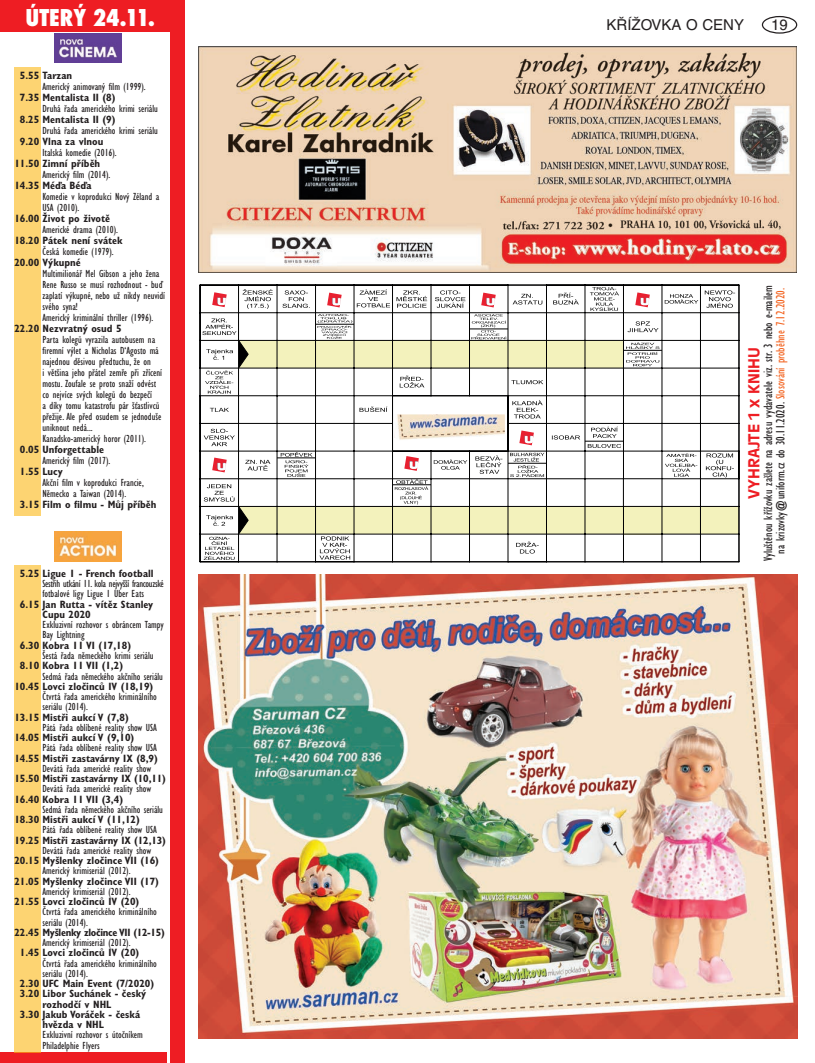
<style>
.page{position:relative;width:815px;height:1063px;background:#fff}
.page>*{position:absolute;margin:0;border:0;box-sizing:border-box;transform-origin:0 0}
.t1{font:800 condensed 22.5px "Futura";color:#fff}
.t2{font:15px "Helvetica CE";color:#231f20}
.t3{font:700 15px "Antique Olive CE";color:#ee1d23}
.t4{font:condensed 12.5px/12.5px "Gill Sans CE";color:#231f20;text-align:center}
.t5{font:condensed 10.62px/11px "Gill Sans CE";color:#231f20}
.t6{font:700 condensed 10.62px/10.2px "Gill Sans CE";color:#231f20}
.t7{font:condensed 10.62px/10.2px "Gill Sans CE";letter-spacing:-.03em;color:#231f20}
.t8{font:700 condensed 10.62px "Gill Sans CE";letter-spacing:-.03em;color:#231f20}
.s1{color:#f36421}
</style>
<div class="page">
<div style="left:762px;top:16px;width:35px;height:18px;border:1px solid #231f20;border-radius:50%"></div>
<hr style="left:431px;top:562px;width:38px;height:1px;background:#000001">
<hr style="left:469px;top:562px;width:39px;height:1px;background:#000001">
<hr style="left:239px;top:562px;width:38px;height:1px;background:#000001">
<hr style="left:546px;top:562px;width:39px;height:1px;background:#000001">
<hr style="left:662px;top:562px;width:38px;height:1px;background:#000001">
<hr style="left:623px;top:562px;width:39px;height:1px;background:#000001">
<hr style="left:700px;top:562px;width:39px;height:1px;background:#000001">
<hr style="left:277px;top:562px;width:39px;height:1px;background:#000001">
<hr style="left:393px;top:562px;width:38px;height:1px;background:#000001">
<hr style="left:354px;top:562px;width:39px;height:1px;background:#000001">
<hr style="left:585px;top:562px;width:38px;height:1px;background:#000001">
<svg style="left:200px;top:285px;width:540px;height:277px"></svg>
<hr style="left:623px;top:506px;width:39px;height:1px;background:#000001">
<img style="left:199px;top:46px;width:598px;height:227px">
<img style="left:198px;top:574px;width:599px;height:464px">
<div style="left:0;top:0;width:184px;height:32px;background:#ee1d23"></div>
<img style="left:54px;top:34px;width:67px;height:29px">
<div style="left:170px;top:0;width:14px;height:1063px;background:#ee1d23"></div>
<div style="left:0;top:1052px;width:167px;height:11px;background:#ee1d23"></div>
<div style="left:14px;top:67px;width:27px;height:449px;background:#fdd472"></div>
<img style="left:54px;top:532px;width:67px;height:29px">
<div style="left:14px;top:565px;width:27px;height:487px;background:#fdd472"></div>
<img style="left:395px;top:414px;width:110px;height:26px">
<h1 class="t1" style="left:26px;top:2px;width:131px">ÚTERÝ 24.11.</h1>
<p class="t6" style="left:20px;top:70px;width:54px">5.55 Tarzan</p>
<p class="t5" style="left:43px;top:81px;width:105px">Americký animovaný film (1999).</p>
<p class="t6" style="left:20px;top:92px;width:97px">7.35 Mentalista II (8)</p>
<p class="t5" style="left:43px;top:103px;width:117px">Druhá řada amerického krimi seriálu</p>
<p class="t6" style="left:20px;top:114px;width:97px">8.25 Mentalista II (9)</p>
<p class="t5" style="left:43px;top:125px;width:117px">Druhá řada amerického krimi seriálu</p>
<p class="t6" style="left:20px;top:136px;width:85px">9.20 Vlna za vlnou</p>
<p class="t5" style="left:43px;top:147px;width:76px">Italská komedie (2016).</p>
<p class="t6" style="left:14px;top:158px;width:87px">11.50 Zimní příběh</p>
<p class="t5" style="left:43px;top:169px;width:69px">Americký film (2014).</p>
<p class="t6" style="left:14px;top:180px;width:79px">14.35 Méďa Béďa</p>
<p class="t5" style="left:43px;top:191px;width:118px">Komedie v koprodukci Nový Zéland a<br>USA (2010).</p>
<p class="t6" style="left:14px;top:213px;width:97px">16.00 Život po životě</p>
<p class="t5" style="left:43px;top:224px;width:77px">Americké drama (2010).</p>
<p class="t6" style="left:14px;top:235px;width:110px">18.20 Pátek není svátek</p>
<p class="t5" style="left:43px;top:246px;width:73px">Česká komedie (1979).</p>
<p class="t6" style="left:14px;top:257px;width:68px">20.00 Výkupné</p>
<p class="t5" style="left:43px;top:268px;width:124px">Multimilionář Mel Gibson a jeho žena<br>Rene Russo se musí rozhodnout - buď zaplatí výkupné, nebo už nikdy neuvidí svého syna!<br>Americký kriminální thriller (1996).</p>
<p class="t6" style="left:14px;top:323px;width:109px">22.20 Nezvratný osud 5</p>
<p class="t5" style="left:43px;top:334px;width:121px">Parta kolegů vyrazila autobusem na firemní výlet a Nicholas D‘Agosto má najednou děsivou předtuchu, že on<br>i většina jeho přátel zemře při zřícení mostu. Zoufale se proto snaží odvést co nejvíce svých kolegů do bezpečí<br>a díky tomu katastrofu pár šťastlivců přežije. Ale před osudem se jednoduše uniknout nedá...<br>Kanadsko-americký horor (2011).</p>
<p class="t6" style="left:20px;top:444px;width:86px">0.05 Unforgettable</p>
<p class="t5" style="left:43px;top:455px;width:69px">Americký film (2017).</p>
<p class="t6" style="left:20px;top:466px;width:44px">1.55 Lucy</p>
<p class="t5" style="left:43px;top:477px;width:103px">Akční film v koprodukci Francie,<br>Německo a Taiwan (2014).</p>
<p class="t6" style="left:20px;top:499px;width:138px">3.15 Film o filmu - Můj příběh</p>
<p class="t6" style="left:20px;top:568px;width:135px">5.25 Ligue 1 - French football</p>
<p class="t7" style="left:43px;top:579px;width:123px">Sestřih utkání 11. kola nejvyšší francouzské fotbalové ligy Ligue 1 Uber Eats</p>
<p class="t6" style="left:43px;top:599px;width:112px;text-indent:-23px">6.15 Jan Rutta - vítěz Stanley<br>Cupu 2020</p>
<p class="t5" style="left:43px;top:620px;width:123px;line-height:10.2px">Exkluzivní rozhovor s obráncem Tampy<br>Bay Lightning</p>
<p class="t6" style="left:20px;top:640px;width:113px">6.30 Kobra 11 VI (17,18)</p>
<p class="t5" style="left:43px;top:650px;width:113px">Šestá řada německého krimi seriálu</p>
<p class="t6" style="left:20px;top:661px;width:105px">8.10 Kobra 11 VII (1,2)</p>
<p class="t5" style="left:43px;top:670px;width:122px">Sedmá řada německého akčního seriálu</p>
<p class="t6" style="left:14px;top:681px;width:140px">10.45 Lovci zločinců IV (18,19)</p>
<p class="t5" style="left:43px;top:691px;width:116px;line-height:10.2px">Čtvrtá řada amerického kriminálního seriálu (2014).</p>
<p class="t6" style="left:14px;top:712px;width:116px">13.15 Mistři aukcí V (7,8)</p>
<p class="t5" style="left:43px;top:722px;width:116px">Pátá řada oblíbené reality show USA</p>
<p class="t6" style="left:14px;top:732px;width:121px">14.05 Mistři aukcí V (9,10)</p>
<p class="t5" style="left:43px;top:742px;width:116px">Pátá řada oblíbené reality show USA</p>
<p class="t6" style="left:14px;top:753px;width:145px">14.55 Mistři zastavárny IX (8,9)</p>
<p class="t5" style="left:43px;top:763px;width:110px">Devátá řada americké reality show</p>
<p class="t6" style="left:14px;top:773px;width:153px">15.50 Mistři zastavárny IX (10,11)</p>
<p class="t5" style="left:43px;top:783px;width:110px">Devátá řada americké reality show</p>
<p class="t6" style="left:14px;top:794px;width:110px">16.40 Kobra 11 VII (3,4)</p>
<p class="t5" style="left:43px;top:804px;width:122px">Sedmá řada německého akčního seriálu</p>
<p class="t6" style="left:14px;top:814px;width:127px">18.30 Mistři aukcí V (11,12)</p>
<p class="t5" style="left:43px;top:824px;width:116px">Pátá řada oblíbené reality show USA</p>
<p class="t6" style="left:14px;top:835px;width:153px">19.25 Mistři zastavárny IX (12,13)</p>
<p class="t5" style="left:43px;top:845px;width:110px">Devátá řada americké reality show</p>
<p class="t6" style="left:14px;top:855px;width:146px">20.15 Myšlenky zločince VII (16)</p>
<p class="t5" style="left:43px;top:865px;width:90px">Americký krimiseriál (2012).</p>
<p class="t6" style="left:14px;top:876px;width:146px">21.05 Myšlenky zločince VII (17)</p>
<p class="t5" style="left:43px;top:886px;width:90px">Americký krimiseriál (2012).</p>
<p class="t6" style="left:14px;top:896px;width:127px">21.55 Lovci zločinců IV (20)</p>
<p class="t5" style="left:43px;top:907px;width:116px;line-height:10.2px">Čtvrtá řada amerického kriminálního seriálu (2014).</p>
<p class="t8" style="left:14px;top:926px;width:152px">22.45 Myšlenky zločince VII (12-15)</p>
<p class="t5" style="left:43px;top:937px;width:90px">Americký krimiseriál (2012).</p>
<p class="t6" style="left:20px;top:948px;width:121px">1.45 Lovci zločinců IV (20)</p>
<p class="t5" style="left:43px;top:958px;width:116px;line-height:10.2px">Čtvrtá řada amerického kriminálního seriálu (2014).</p>
<p class="t6" style="left:20px;top:978px;width:136px">2.30 UFC Main Event (7/2020)</p>
<p class="t6" style="left:20px;top:989px;width:128px">3.20 Libor Suchánek - český</p>
<p class="t6" style="left:43px;top:999px;width:70px">rozhodčí v NHL</p>
<p class="t6" style="left:20px;top:1009px;width:122px">3.30 Jakub Voráček - česká</p>
<p class="t6" style="left:43px;top:1019px;width:63px">hvězda v NHL</p>
<p class="t5" style="left:43px;top:1030px;width:102px;line-height:10.2px">Exkluzivní rozhovor s útočníkem<br>Philadelphie Flyers</p>
<h2 class="t2" style="left:606px;top:16px;width:139px">KŘÍŽOVKA O CENY</h2>
<h2 class="t2" style="left:771px;top:16px;width:18px">19</h2>
<p class="t4" style="left:762px;top:561px;width:277px;rotate:-90deg">Vyluštěnou křížovku zašlete na adresu vydavatele viz. str. 3 nebo e-mailem na krizovky@uniform.cz do 30.11.2020. <span class="s1">Slosování proběhne 7.12.2020.</span></p>
<h2 class="t3" style="left:745px;top:499px;width:153px;rotate:-90deg">VYHRAJTE 1 x KNIHU</h2>
</div>
